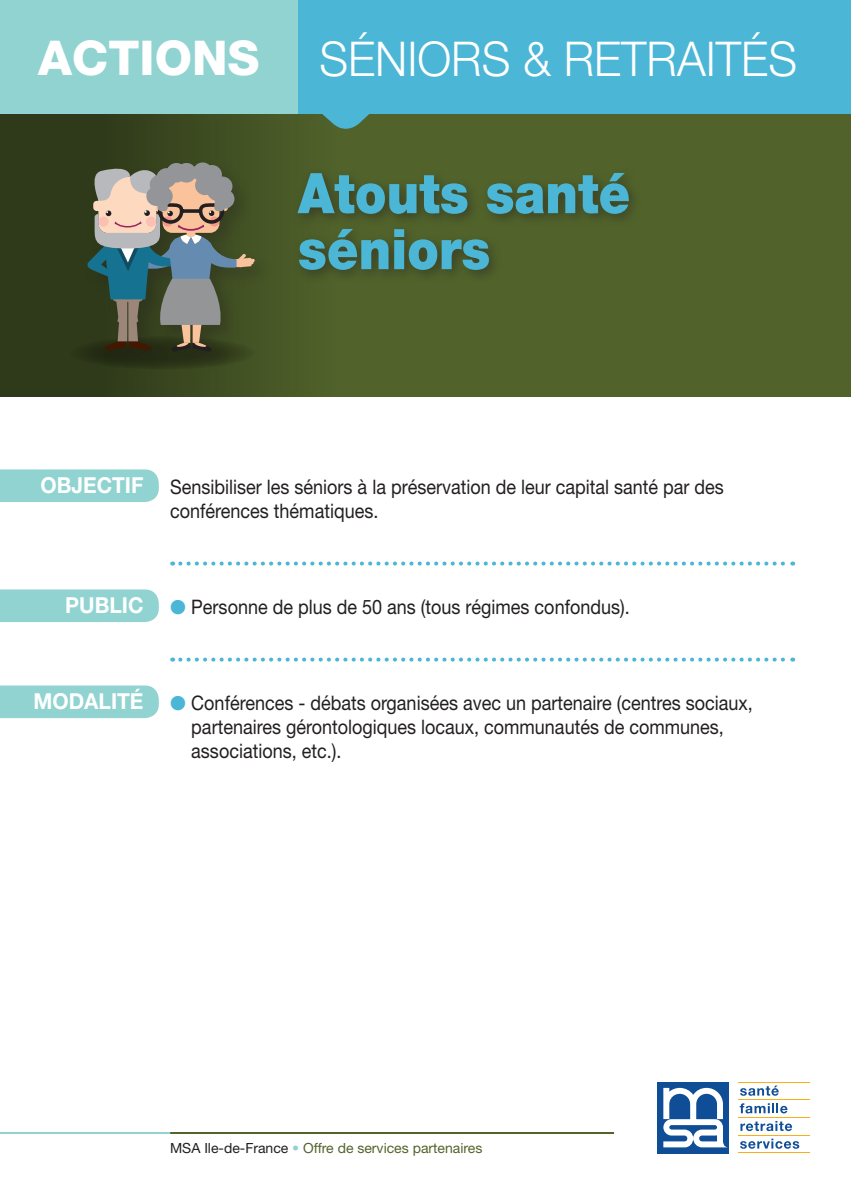
<style>
.page{position:relative;width:851px;height:1191px;background:#fff}
.page>*{position:absolute;margin:0;border:0;box-sizing:border-box;transform-origin:0 0}
.t1{font:900 56px/56px "Helvetica Neue";color:#4cb6d6;scale:.9 1}
.t2{font:300 48px "Helvetica Neue";color:#fff;scale:.95 1}
.t3{font:700 22px "Helvetica Neue";color:#fff;scale:.95 1}
.t4{font:20px/24px "Helvetica Neue";color:#231f20;scale:.9 1}
.t5{font:14px "Helvetica Neue";color:#52642c}
.s1{font-weight:800}
.s2{color:#4cb6d6}
.s3{color:#231f20}
.s4{color:#90d3d1}
</style>
<div class="page">
<hr style="left:170px;top:1132px;width:444px;height:2px;background:#52642c">
<hr style="left:0;top:1132px;width:170px;height:2px;background:#90d3d1">
<svg style="left:740px;top:1085px;width:38px;height:10px"></svg>
<svg style="left:739px;top:1103px;width:48px;height:10px"></svg>
<svg style="left:740px;top:1121px;width:52px;height:10px"></svg>
<svg style="left:740px;top:1138px;width:59px;height:10px"></svg>
<hr style="left:738px;top:1081px;width:71px;height:1px;background:#faaf18">
<hr style="left:738px;top:1099px;width:71px;height:1px;background:#faaf18">
<hr style="left:738px;top:1117px;width:71px;height:1px;background:#faaf18">
<hr style="left:738px;top:1134px;width:71px;height:1px;background:#faaf18">
<hr style="left:738px;top:1152px;width:71px;height:1px;background:#faaf18">
<div style="left:657px;top:1081px;width:71px;height:72px;background:#0f4d96"></div>
<svg style="left:663px;top:1087px;width:63px;height:60px"></svg>
<div style="left:0;top:113px;width:850px;height:284px;background:linear-gradient(to right,#35411d,#5b6f30)"></div>
<div style="left:70px;top:336px;width:185px;height:33px;background:#2b3518;border-radius:50%"></div>
<div style="left:84px;top:158px;width:189px;height:213px;background:#231f20;opacity:.3"></div>
<svg style="left:86px;top:163px;width:169px;height:189px;background:#6d7465"></svg>
<div style="left:298px;top:0;width:552px;height:113px;background:#4cb6d6"></div>
<svg style="left:310px;top:113px;width:71px;height:22px;background:#4e7d62"></svg>
<div style="left:0;top:0;width:298px;height:113px;background:#90d3d1"></div>
<div style="left:292px;top:166px;width:350px;height:118px;background:#231f20;opacity:.5"></div>
<svg style="left:180px;top:561px;width:613px;height:4px"></svg>
<svg style="left:180px;top:657px;width:613px;height:4px"></svg>
<div style="left:0;top:469px;width:159px;height:33px;background:#90d3d1"></div>
<div style="left:0;top:589px;width:159px;height:33px;background:#90d3d1"></div>
<div style="left:0;top:685px;width:159px;height:33px;background:#90d3d1"></div>
<h2 class="t2" style="left:38px;top:29px;width:800px"><span class="s1">ACTIONS</span> SÉNIORS &amp; RETRAITÉS</h2>
<h1 class="t1" style="left:298px;top:165px;width:371px">Atouts santé séniors</h1>
<p class="t3" style="left:40px;top:471px;width:110px">OBJECTIF</p>
<p class="t4" style="left:170px;top:474px;width:616px">Sensibiliser les séniors à la préservation de leur capital santé par des conférences thématiques.</p>
<p class="t3" style="left:65px;top:591px;width:84px">PUBLIC</p>
<p class="t4" style="left:170px;top:594px;width:512px"><span class="s2">●</span> Personne de plus de 50 ans (tous régimes confondus).</p>
<p class="t3" style="left:34px;top:687px;width:117px">MODALITÉ</p>
<p class="t4" style="left:191px;top:690px;width:625px;text-indent:-21px"><span class="s2">●</span> Conférences - débats organisées avec un partenaire (centres sociaux, partenaires gérontologiques locaux, communautés de communes, associations, etc.).</p>
<p class="t5" style="left:170px;top:1139px;width:314px"><span class="s3">MSA Ile-de-France</span> <span class="s4">•</span> Offre de services partenaires</p>
</div>
